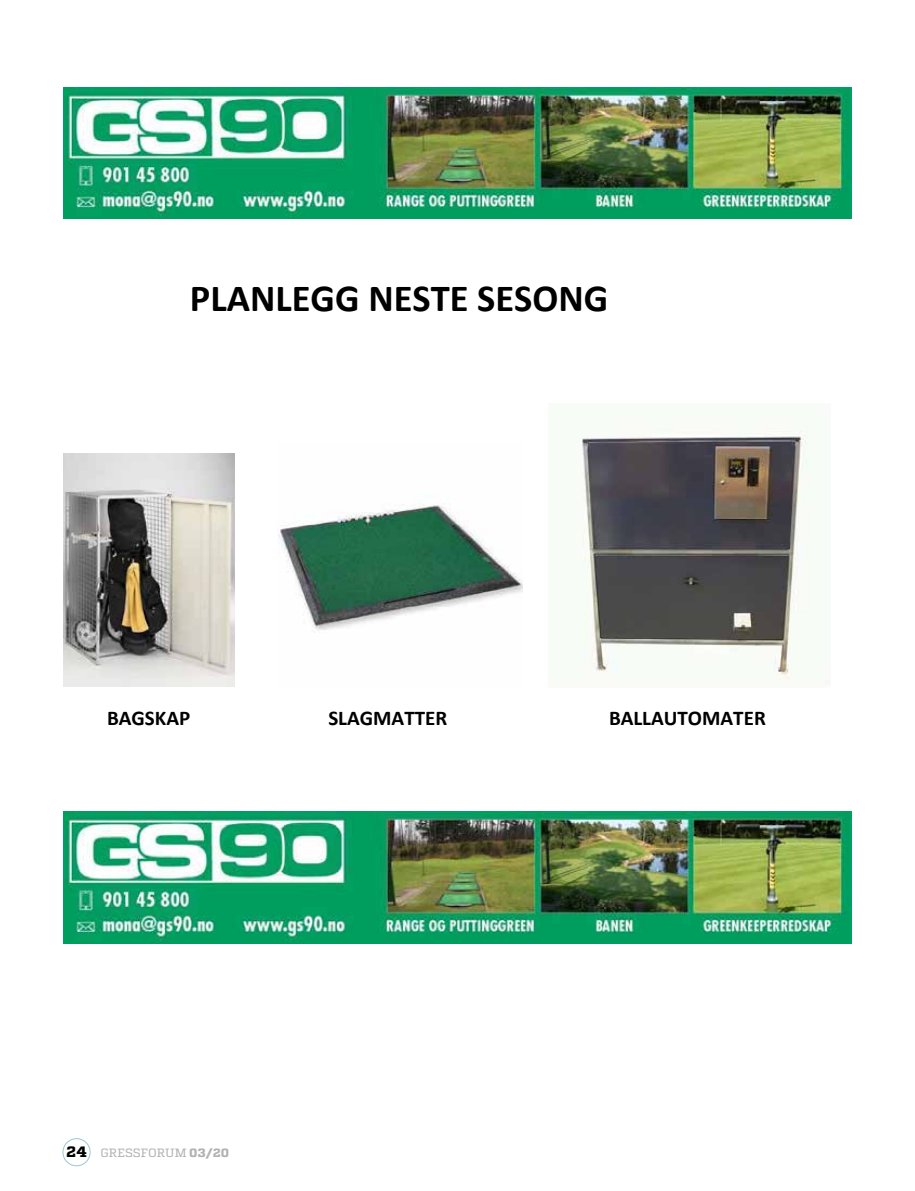
<style>
.page{position:relative;width:915px;height:1191px;background:#fff}
.page>*{position:absolute;margin:0;border:0;box-sizing:border-box;transform-origin:0 0}
.t1{font:700 38.4px "Calibri";color:#000}
.t2{font:700 21px "Calibri";color:#000}
.t3{font:12px "Atletico";letter-spacing:-.005em;color:#b3b2b2}
.s1{font-weight:700;font-size:15px;color:#000}
.s2{font-weight:700}
</style>
<div class="page">
<img style="left:64px;top:87px;width:786px;height:132px">
<img style="left:64px;top:453px;width:170px;height:233px">
<img style="left:278px;top:495px;width:244px;height:137px">
<img style="left:582px;top:429px;width:226px;height:252px">
<img style="left:64px;top:811px;width:786px;height:132px">
<div style="left:63px;top:1138px;width:27px;height:28px;border:1px solid #99c9ce;border-radius:50%"></div>
<h1 class="t1" style="left:190px;top:271px;width:420px">PLANLEGG NESTE SESONG</h1>
<p class="t2" style="left:107px;top:703px;width:85px">BAGSKAP</p>
<p class="t2" style="left:328px;top:703px;width:120px">SLAGMATTER</p>
<p class="t2" style="left:609px;top:703px;width:158px">BALLAUTOMATER</p>
<p class="t3" style="left:66px;top:1146px;width:164px"><span class="s1">24</span> GRESSFORUM <span class="s2">03/20</span></p>
</div>
